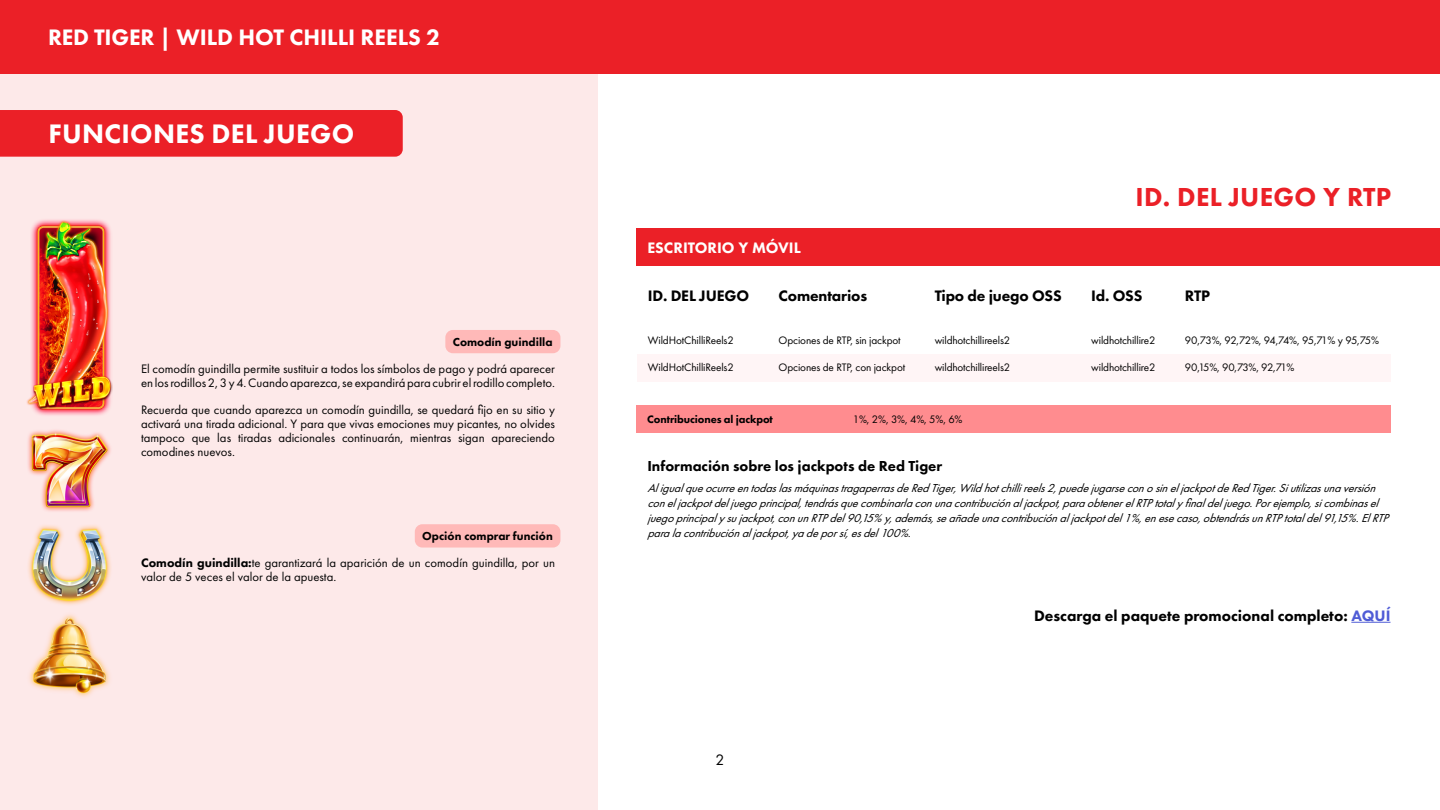
<style>
.page{position:relative;width:1440px;height:810px;background:#fff}
.page>*{position:absolute;margin:0;border:0;box-sizing:border-box;transform-origin:0 0}
.t1{font:800 27.75px "Futura PT";letter-spacing:.01em;color:#fff}
.t2{font:800 27px "Futura PT";letter-spacing:.01em;color:#eb2027}
.t3{font:800 23.25px "Futura PT";color:#fff}
.t4{font:800 15.75px "Futura PT";letter-spacing:-.01em;color:#000}
.t5{font:800 15.75px "Futura PT";color:#fff}
.t6{font:15.75px "Futura PT";color:#000}
.t7{font:800 15px "Futura PT";color:#000}
.t8{font:12.75px/13.9px "Futura PT";color:#000}
.t9{font:italic 12px/15px "Futura PT";color:#000}
.t10{font:800 12px "Futura PT";color:#000}
.t11{font:11.25px "Futura PT";letter-spacing:-.01em;color:#000}
.t12{font:11.25px "Futura PT";letter-spacing:-.06em;color:#000}
.t13{font:800 11.25px "Futura PT";letter-spacing:-.01em;color:#000}
.t14{font:11.25px "Futura PT";letter-spacing:-.07em;color:#000}
.s1{font-weight:800}
.s2{color:#4f5cd6}
</style>
<div class="page">
<div style="left:0;top:0;width:598px;height:810px;background:#fde9e9"></div>
<div style="left:637px;top:354px;width:753px;height:28px;background:#fff5f6"></div>
<div style="left:636px;top:405px;width:754px;height:28px;background:#ff8c8f"></div>
<img style="left:27px;top:219px;width:86px;height:197px">
<img style="left:28px;top:430px;width:83px;height:81px">
<img style="left:28px;top:525px;width:83px;height:80px">
<img style="left:29px;top:614px;width:81px;height:83px">
<div style="left:0;top:0;width:1440px;height:74px;background:#eb2027"></div>
<div style="left:0;top:110px;width:403px;height:47px;background:#eb2027"></div>
<div style="left:636px;top:229px;width:804px;height:37px;background:#eb2027"></div>
<div style="left:445px;top:330px;width:115px;height:23px;background:#ffb9b8;border-radius:8px"></div>
<div style="left:415px;top:524px;width:145px;height:24px;background:#ffb9b8;border-radius:8px"></div>
<hr style="left:1351px;top:622px;width:40px;height:1px;background:#4f5cd6">
<h3 class="t3" style="left:48px;top:22px;width:394px">RED TIGER | WILD HOT CHILLI REELS 2</h3>
<h1 class="t1" style="left:48px;top:116px;width:307px">FUNCIONES DEL JUEGO</h1>
<p class="t10" style="left:453px;top:334px;width:101px">Comodín guindilla</p>
<p class="t8" style="left:141px;top:361px;width:416px">El comodín guindilla permite sustituir a todos los símbolos de pago y podrá aparecer en los rodillos 2, 3 y 4. Cuando aparezca, se expandirá para cubrir el rodillo completo.</p>
<p class="t8" style="left:141px;top:403px;width:416px;text-align:justify">Recuerda que cuando aparezca un comodín guindilla, se quedará fijo en su sitio y activará una tirada adicional. Y para que vivas emociones muy picantes, no olvides tampoco que las tiradas adicionales continuarán, mientras sigan apareciendo comodines nuevos.</p>
<p class="t10" style="left:422px;top:528px;width:132px">Opción comprar función</p>
<p class="t8" style="left:141px;top:556px;width:416px"><span class="s1">Comodín guindilla:</span>te garantizará la aparición de un comodín guindilla, por un valor de 5 veces el valor de la apuesta.</p>
<p class="t5" style="left:647px;top:237px;width:155px">ESCRITORIO Y MÓVIL</p>
<p class="t4" style="left:648px;top:286px;width:103px">ID. DEL JUEGO</p>
<p class="t11" style="left:648px;top:334px;width:88px">WildHotChilliReels2</p>
<p class="t11" style="left:648px;top:361px;width:88px">WildHotChilliReels2</p>
<p class="t4" style="left:779px;top:286px;width:90px">Comentarios</p>
<p class="t11" style="left:779px;top:334px;width:124px">Opciones de RTP, sin jackpot</p>
<p class="t11" style="left:779px;top:361px;width:128px">Opciones de RTP, con jackpot</p>
<p class="t4" style="left:935px;top:286px;width:129px">Tipo de juego OSS</p>
<p class="t11" style="left:935px;top:334px;width:77px">wildhotchillireels2</p>
<p class="t11" style="left:935px;top:361px;width:77px">wildhotchillireels2</p>
<p class="t13" style="left:647px;top:412px;width:127px">Contribuciones al jackpot</p>
<p class="t11" style="left:853px;top:412px;width:111px">1%, 2%, 3%, 4%, 5%, 6%</p>
<h2 class="t2" style="left:1136px;top:180px;width:257px">ID. DEL JUEGO Y RTP</h2>
<p class="t4" style="left:1091px;top:286px;width:53px">Id. OSS</p>
<p class="t11" style="left:1091px;top:334px;width:66px">wildhotchillire2</p>
<p class="t11" style="left:1091px;top:361px;width:66px">wildhotchillire2</p>
<p class="t4" style="left:1185px;top:286px;width:27px">RTP</p>
<p class="t12" style="left:1185px;top:334px;width:196px">90,73%, 92,72%, 94,74%, 95,71% y 95,75%</p>
<p class="t14" style="left:1185px;top:361px;width:111px">90,15%, 90,73%, 92,71%</p>
<p class="t7" style="left:647px;top:457px;width:296px">Información sobre los jackpots de Red Tiger</p>
<p class="t9" style="left:647px;top:481px;width:747px">AligualqueocurreentodaslasmáquinastragaperrasdeRedTiger,Wildhotchillireels2,puedejugarseconosineljackpotdeRedTiger.Siutilizasunaversión coneljackpotdeljuegoprincipal,tendrásquecombinarlaconunacontribuciónaljackpot,paraobtenerelRTPtotalyfinaldeljuego.Porejemplo,sicombinasel juegoprincipalysujackpot,conunRTPdel90,15%y,además,seañadeunacontribuciónaljackpotdel1%,enesecaso,obtendrásunRTPtotaldel91,15%.ElRTP paralacontribuciónaljackpot,yadeporsí,esdel100%.</p>
<p class="t6" style="left:716px;top:751px;width:10px">2</p>
<p class="t4" style="left:1034px;top:606px;width:358px">Descarga el paquete promocional completo: <span class="s2">AQUÍ</span></p>
</div>
